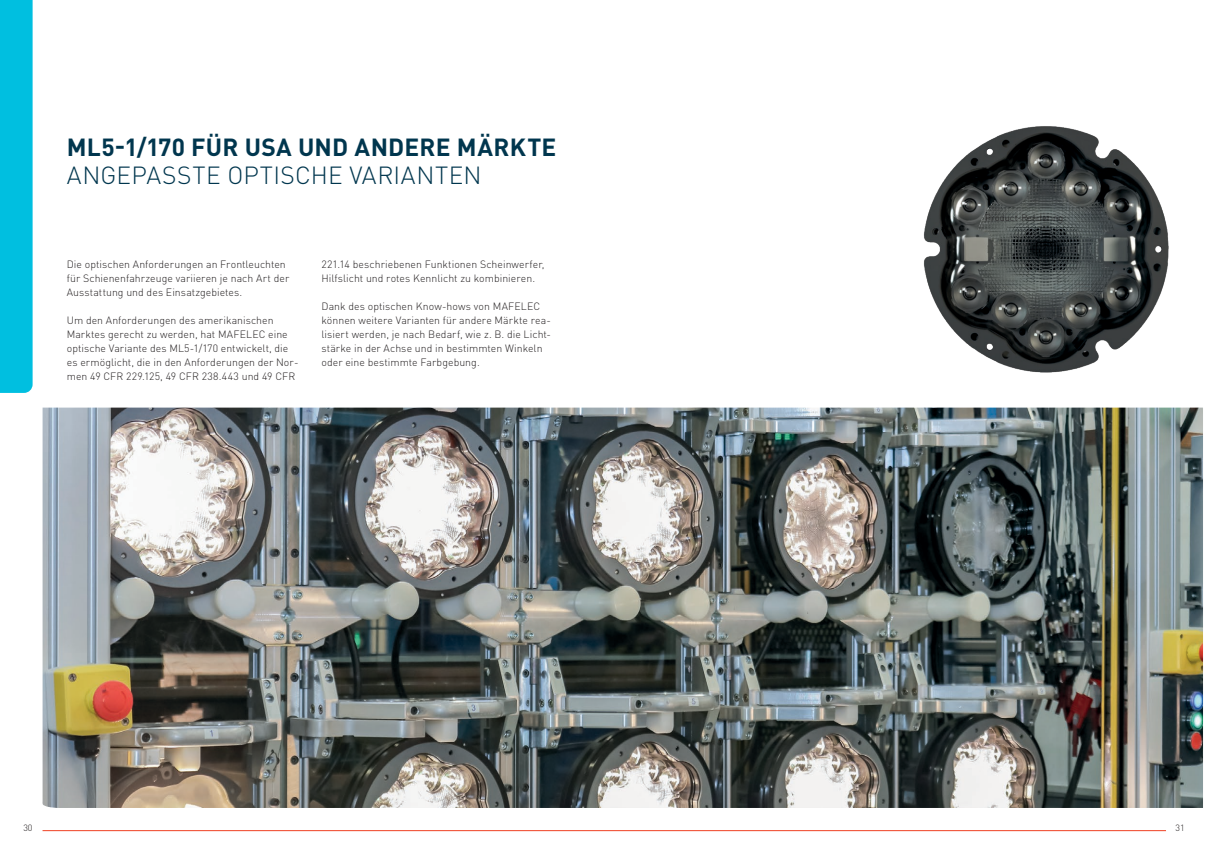
<style>
.page{position:relative;width:1208px;height:859px;background:#fff}
.page>*{position:absolute;margin:0;border:0;box-sizing:border-box;transform-origin:0 0}
.Headline_24_5_pt{font:700 24.5px/28px "DIN Pro";letter-spacing:.01em;color:#00364e}
.Fliesstext_10_5pt{font:300 10.5px/14px "DIN Pro";letter-spacing:.005em;color:#231f20}
.Produktdaten_9pt{font:300 9px "DIN Pro";letter-spacing:.015em;color:#231f20}
.Seitenzahl-gerade_9p{font:300 9px "DIN Pro";color:#231f20}
.Seitenzahl-ungerade{font:300 9px "DIN Pro";color:#231f20}
.s1{font-weight:300}
</style>
<div class="page">
<hr style="left:43px;top:830px;width:561px;height:1px;background:#ef4123">
<hr style="left:604px;top:830px;width:562px;height:1px;background:#ef4123">
<img style="left:42px;top:408px;width:1161px;height:400px">
<img style="left:923px;top:126px;width:246px;height:247px">
<div style="left:0;top:0;width:33px;height:393px;background:#00bfe0"></div>
<p class="Headline_24_5_pt" style="left:67px;top:130px;width:491px">ML5-1/170 FÜR USA UND ANDERE MÄRKTE<br><span class="s1">ANGEPASSTE OPTISCHE VARIANTEN</span></p>
<p class="Fliesstext_10_5pt" style="left:67px;top:256px;width:224px">Die optischen Anforderungen an Frontleuchten für Schienenfahrzeuge variieren je nach Art der<br>Ausstattung und des Einsatzgebietes.</p>
<p class="Fliesstext_10_5pt" style="left:67px;top:312px;width:233px">Um den Anforderungen des amerikanischen Marktes gerecht zu werden, hat MAFELEC eine optische Variante des ML5-1/170 entwickelt, die es ermöglicht, die in den Anforderungen der Nor&shy;men 49 CFR 229.125, 49 CFR 238.443 und 49 CFR</p>
<p class="Fliesstext_10_5pt" style="left:321px;top:256px;width:225px">221.14 beschriebenen Funktionen Scheinwerfer,<br>Hilfslicht und rotes Kennlicht zu kombinieren.</p>
<p class="Fliesstext_10_5pt" style="left:321px;top:298px;width:231px">Dank des optischen Know-hows von MAFELEC können weitere Varianten für andere Märkte rea&shy;lisiert werden, je nach Bedarf, wie z. B. die Licht&shy;stärke in der Achse und in bestimmten Winkeln oder eine bestimmte Farbgebung.</p>
<p class="Produktdaten_9pt" style="left:985px;top:211px;width:80px">Product-Rendering</p>
<p class="Seitenzahl-gerade_9p" style="left:23px;top:821px;width:11px">30</p>
<p class="Seitenzahl-ungerade" style="left:1175px;top:821px;width:11px">31</p>
</div>
